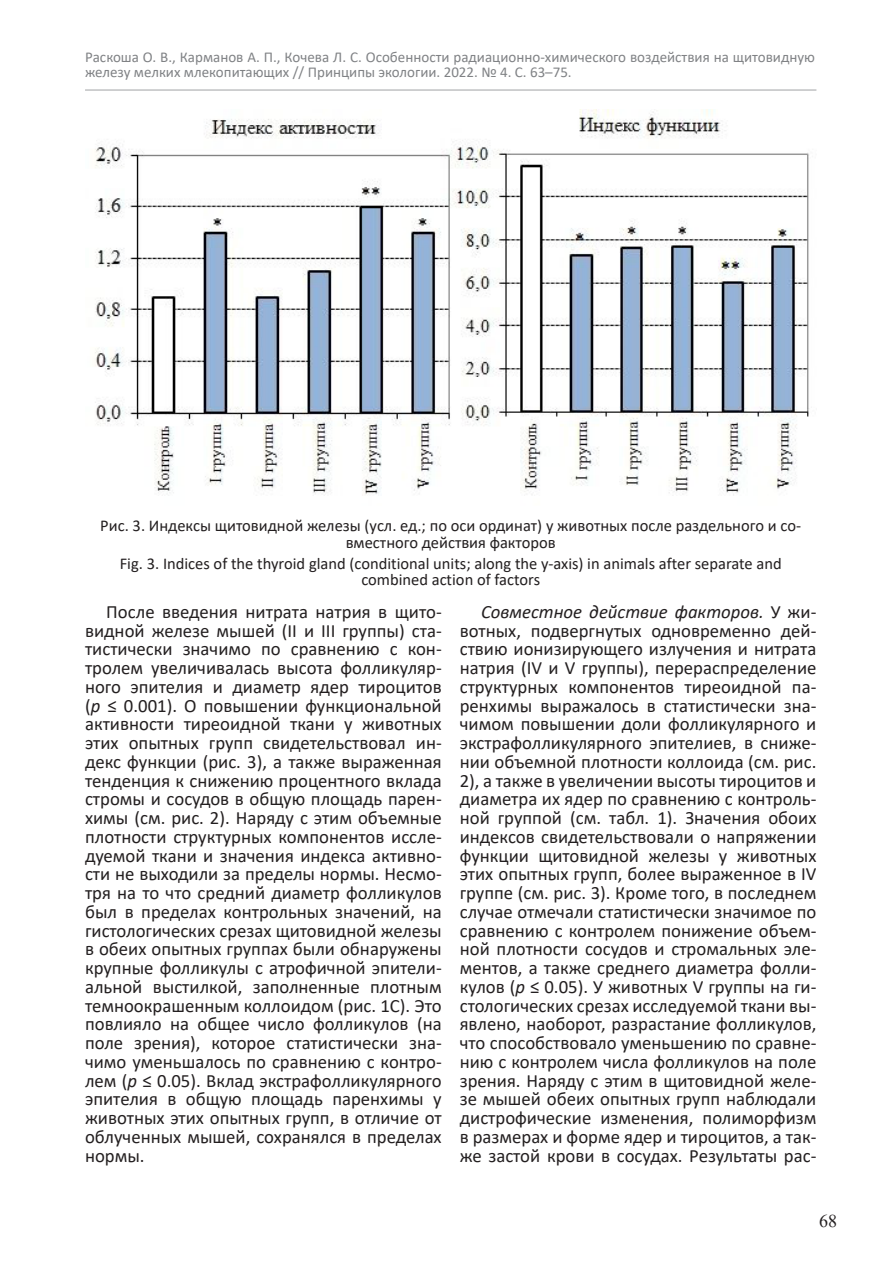
<style>
.page{position:relative;width:893px;height:1263px;background:#fff}
.page>*{position:absolute;margin:0;border:0;box-sizing:border-box;transform-origin:0 0}
.Normal__Web{font:18.75px/18.8px "Calibri";color:#231f20;text-align:justify}
.t1{font:18px "Times New Roman";color:#231f20}
.justifycenter{font:16.5px/16.5px "Calibri";color:#231f20;text-align:center}
.t2{font:15px/15px "Calibri";color:#808285}
.s1{font-style:italic}
</style>
<div class="page">
<hr style="left:85px;top:89px;width:731px;height:2px;background:#808285">
<img style="left:95px;top:110px;width:714px;height:386px">
<p class="t2" style="left:85px;top:49px;width:731px">Раскоша О. В., Карманов А. П., Кочева Л. С. Особенности радиационно-химического воздействия на щитовидную железу мелких млекопитающих // Принципы экологии. 2022. № 4. С. 63–75.</p>
<p class="justifycenter" style="left:100px;top:517px;width:702px">Рис. 3. Индексы щитовидной железы (усл. ед.; по оси ординат) у животных после раздельного и со&shy;вместного действия факторов</p>
<p class="justifycenter" style="left:120px;top:554px;width:663px">Fig. 3. Indices of the thyroid gland (conditional units; along the y-axis) in animals after separate and combined action of factors</p>
<p class="Normal__Web" style="left:85px;top:602px;width:358px;text-indent:21px">После введения нитрата натрия в щито&shy;видной железе мышей (II и III группы) ста&shy;тистически значимо по сравнению с кон&shy;тролем увеличивалась высота фолликуляр&shy;ного эпителия и диаметр ядер тироцитов (<span class="s1">р</span> ≤ 0.001). О повышении функциональной активности тиреоидной ткани у животных этих опытных групп свидетельствовал ин&shy;декс функции (рис. 3), а также выраженная тенденция к снижению процентного вклада стромы и сосудов в общую площадь парен&shy;химы (см. рис. 2). Наряду с этим объемные плотности структурных компонентов иссле&shy;дуемой ткани и значения индекса активно&shy;сти не выходили за пределы нормы. Несмо&shy;тря на то что средний диаметр фолликулов был в пределах контрольных значений, на гистологических срезах щитовидной железы в обеих опытных группах были обнаружены крупные фолликулы с атрофичной эпители&shy;альной выстилкой, заполненные плотным темноокрашенным коллоидом (рис. 1C). Это повлияло на общее число фолликулов (на поле зрения), которое статистически зна&shy;чимо уменьшалось по сравнению с контро&shy;лем (<span class="s1">р</span> ≤ 0.05). Вклад экстрафолликулярного эпителия в общую площадь паренхимы у животных этих опытных групп, в отличие от облученных мышей, сохранялся в пределах нормы.</p>
<p class="Normal__Web" style="left:460px;top:602px;width:358px;text-indent:21px"><span class="s1">Совместное действие факторов.</span> У жи&shy;вотных, подвергнутых одновременно дей&shy;ствию ионизирующего излучения и нитрата натрия (IV и V группы), перераспределение структурных компонентов тиреоидной па&shy;ренхимы выражалось в статистически зна&shy;чимом повышении доли фолликулярного и экстрафолликулярного эпителиев, в сниже&shy;нии объемной плотности коллоида (см. рис.<br>2), а также в увеличении высоты тироцитов и диаметра их ядер по сравнению с контроль&shy;ной группой (см. табл. 1). Значения обоих индексов свидетельствовали о напряжении функции щитовидной железы у животных этих опытных групп, более выраженное в IV группе (см. рис. 3). Кроме того, в последнем случае отмечали статистически значимое по сравнению с контролем понижение объем&shy;ной плотности сосудов и стромальных эле&shy;ментов, а также среднего диаметра фолли&shy;кулов (<span class="s1">р</span> ≤ 0.05). У животных V группы на ги&shy;стологических срезах исследуемой ткани вы&shy;явлено, наоборот, разрастание фолликулов, что способствовало уменьшению по сравне&shy;нию с контролем числа фолликулов на поле зрения. Наряду с этим в щитовидной желе&shy;зе мышей обеих опытных групп наблюдали дистрофические изменения, полиморфизм в размерах и форме ядер и тироцитов, а так&shy;же застой крови в сосудах. Результаты рас-</p>
<p class="t1" style="left:819px;top:1208px;width:19px">68</p>
</div>
